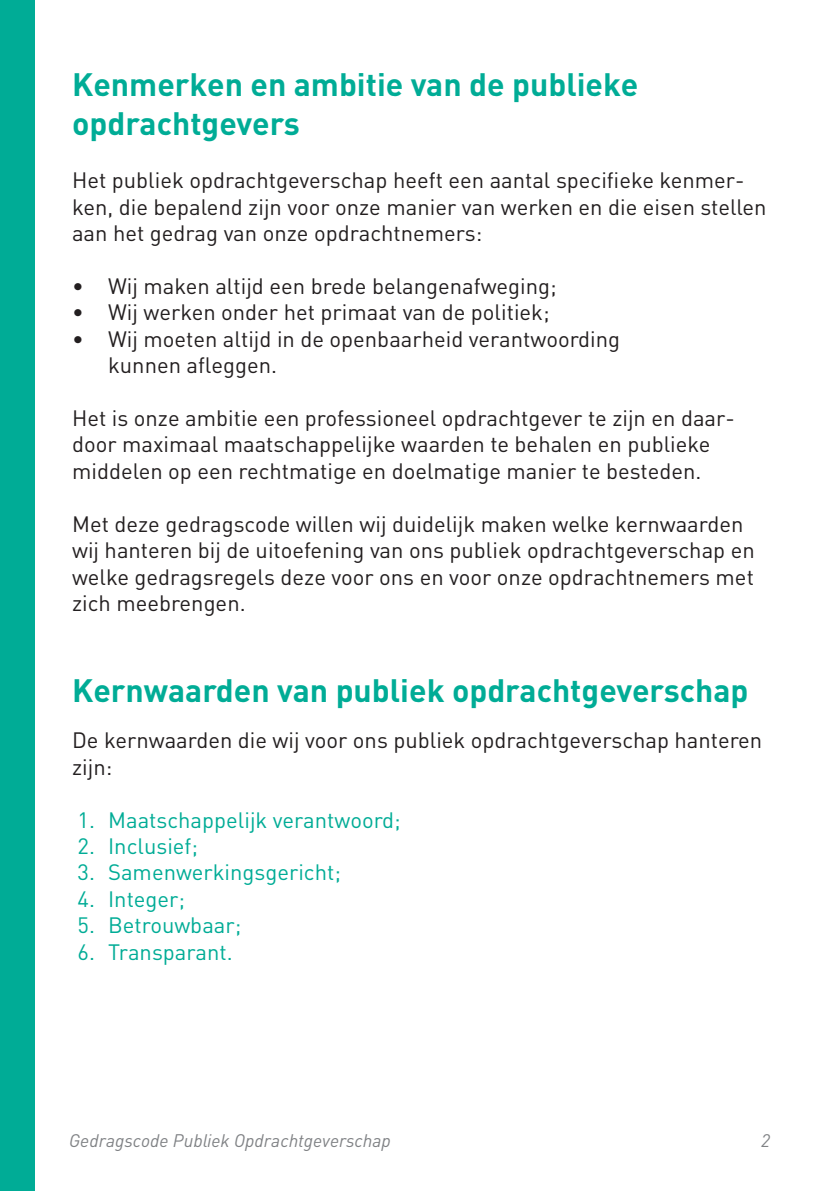
<style>
.page{position:relative;width:840px;height:1191px;background:#fff}
.page>*{position:absolute;margin:0;border:0;box-sizing:border-box;transform-origin:0 0}
.Koppen{font:700 32px "DIN Pro";color:#00ac96}
.Tekst_11{font:22px/26.4px "DIN Pro";color:#231f20}
.Tekst_11-2{font:22px "DIN Pro";color:#00ac96}
.t1{font:italic 18px "DIN Pro";color:#808285}
</style>
<div class="page">
<div style="left:0;top:0;width:34px;height:1191px;background:#00ac96"></div>
<p class="Koppen" style="left:72px;top:63px;width:567px">Kenmerken en ambitie van de publieke</p>
<p class="Koppen" style="left:72px;top:102px;width:229px">opdrachtgevers</p>
<p class="Tekst_11" style="left:72px;top:166px;width:695px">Het publiek opdrachtgeverschap heeft een aantal specifieke kenmer&shy;ken, die bepalend zijn voor onze manier van werken en die eisen stellen aan het gedrag van onze opdrachtnemers:</p>
<p class="Tekst_11" style="left:72px;top:272px;width:486px">• Wij maken altijd een brede belangenafweging;</p>
<p class="Tekst_11" style="left:72px;top:298px;width:479px">• Wij werken onder het primaat van de politiek;</p>
<p class="Tekst_11" style="left:108px;top:325px;width:513px;text-indent:-36px">• Wij moeten altijd in de openbaarheid verantwoording kunnen afleggen.</p>
<p class="Tekst_11" style="left:72px;top:404px;width:664px">Het is onze ambitie een professioneel opdrachtgever te zijn en daar&shy;door maximaal maatschappelijke waarden te behalen en publieke middelen op een rechtmatige en doelmatige manier te besteden.</p>
<p class="Tekst_11" style="left:72px;top:509px;width:683px">Met deze gedragscode willen wij duidelijk maken welke kernwaarden wij hanteren bij de uitoefening van ons publiek opdrachtgeverschap en welke gedragsregels deze voor ons en voor onze opdrachtnemers met zich meebrengen.</p>
<p class="Koppen" style="left:72px;top:669px;width:677px">Kernwaarden van publiek opdrachtgeverschap</p>
<p class="Tekst_11" style="left:72px;top:726px;width:691px">De kernwaarden die wij voor ons publiek opdrachtgeverschap hanteren zijn:</p>
<p class="Tekst_11-2" style="left:77px;top:804px;width:324px">1. Maatschappelijk verantwoord;</p>
<p class="Tekst_11-2" style="left:77px;top:831px;width:122px">2. Inclusief;</p>
<p class="Tekst_11-2" style="left:77px;top:857px;width:265px">3. Samenwerkingsgericht;</p>
<p class="Tekst_11-2" style="left:77px;top:884px;width:109px">4. Integer;</p>
<p class="Tekst_11-2" style="left:77px;top:910px;width:165px">5. Betrouwbaar;</p>
<p class="Tekst_11-2" style="left:77px;top:936px;width:157px">6. Transparant.</p>
<p class="t1" style="left:69px;top:1126px;width:323px">Gedragscode Publiek Opdrachtgeverschap</p>
<p class="t1" style="left:760px;top:1126px;width:10px">2</p>
</div>
